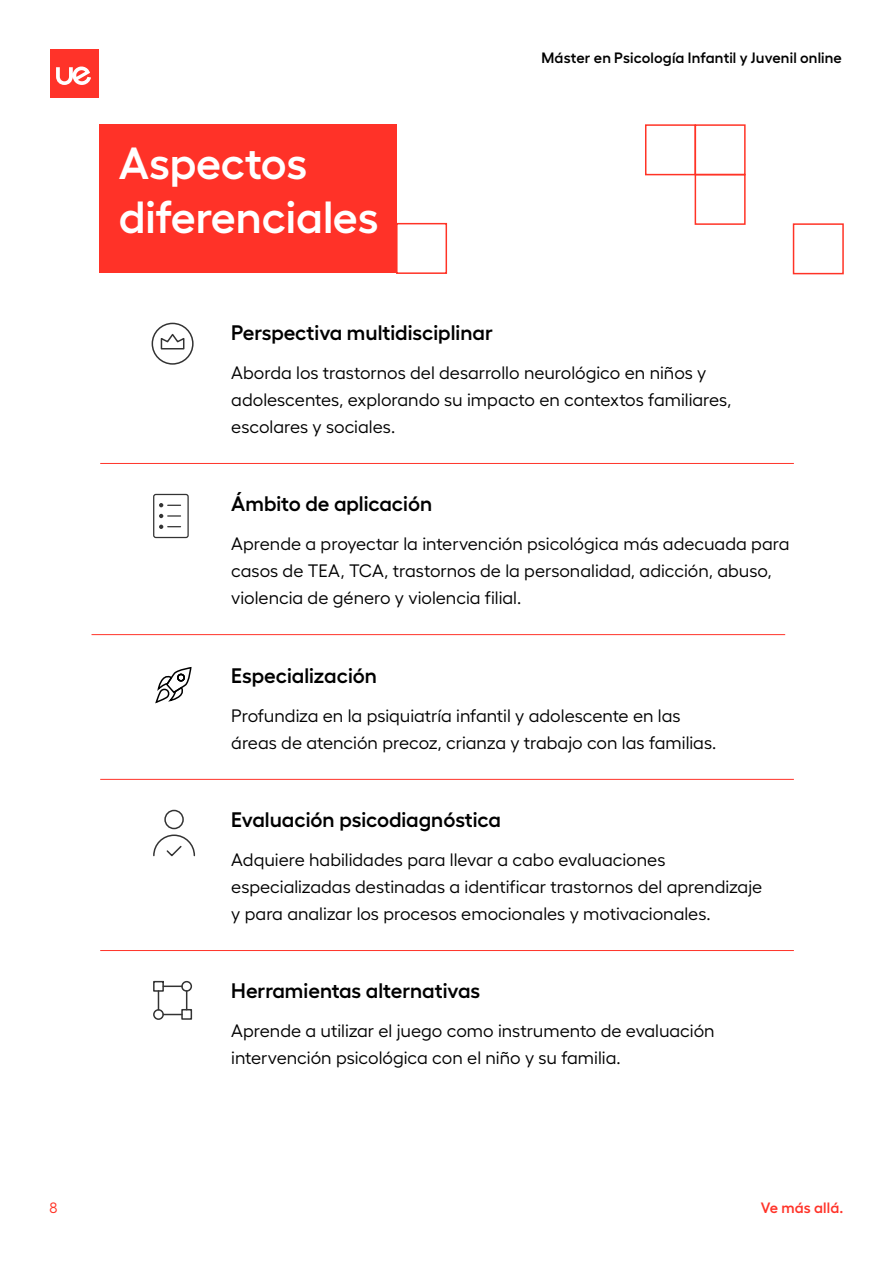
<style>
.page{position:relative;width:893px;height:1263px;background:#fff}
.page>*{position:absolute;margin:0;border:0;box-sizing:border-box;transform-origin:0 0}
.t1{font:600 45px/54px "Hellix";color:#fff}
.t2{font:600 21px "Hellix";color:#000}
.t3{font:18px/27px "Hellix";color:#000}
.t4{font:600 15px "Hellix";letter-spacing:.01em;color:#000}
.t5{font:600 15px "Hellix";letter-spacing:.01em;color:#ff3329}
.t6{font:15px "Hellix";color:#ff3326}
</style>
<div class="page">
<div style="left:50px;top:50px;width:48px;height:48px;background:#ff3329"></div>
<svg style="left:56px;top:66px;width:35px;height:19px"></svg>
<div style="left:99px;top:124px;width:298px;height:149px;background:#ff3228"></div>
<svg style="left:792px;top:223px;width:52px;height:52px"></svg>
<svg style="left:396px;top:222px;width:52px;height:52px"></svg>
<svg style="left:645px;top:124px;width:101px;height:101px"></svg>
<hr style="left:100px;top:463px;width:694px;height:1px;background:#ff3329">
<hr style="left:92px;top:634px;width:693px;height:1px;background:#ff3329">
<hr style="left:100px;top:779px;width:694px;height:1px;background:#ff3329">
<hr style="left:100px;top:950px;width:694px;height:1px;background:#ff3329">
<div style="left:153px;top:494px;width:36px;height:44px;border:1px solid #333;border-radius:2px"></div>
<svg style="left:159px;top:503px;width:22px;height:4px"></svg>
<svg style="left:159px;top:514px;width:22px;height:4px"></svg>
<svg style="left:159px;top:525px;width:22px;height:4px"></svg>
<svg style="left:151px;top:322px;width:43px;height:43px"></svg>
<svg style="left:153px;top:809px;width:43px;height:48px"></svg>
<div style="left:181px;top:981px;width:11px;height:11px;border:2px solid #333;border-radius:50%"></div>
<div style="left:153px;top:1009px;width:11px;height:11px;border:2px solid #333;border-radius:50%"></div>
<div style="left:181px;top:1009px;width:11px;height:11px;border:2px solid #333"></div>
<svg style="left:153px;top:981px;width:34px;height:34px"></svg>
<svg style="left:155px;top:668px;width:37px;height:36px"></svg>
<div style="left:177px;top:674px;width:8px;height:7px;border:2px solid #000;border-radius:50%"></div>
<h1 class="t1" style="left:119px;top:131px;width:261px">Aspectos diferenciales</h1>
<p class="t4" style="left:541px;top:46px;width:302px">Máster en Psicología Infantil y Juvenil online</p>
<p class="t2" style="left:231px;top:316px;width:263px">Perspectiva multidisciplinar</p>
<p class="t3" style="left:231px;top:357px;width:502px">Aborda los trastornos del desarrollo neurológico en niños y adolescentes, explorando su impacto en contextos familiares, escolares y sociales.</p>
<p class="t2" style="left:231px;top:487px;width:202px">Ámbito de aplicación</p>
<p class="t3" style="left:231px;top:529px;width:560px">Aprende a proyectar la intervención psicológica más adecuada para casos de TEA, TCA, trastornos de la personalidad, adicción, abuso, violencia de género y violencia filial.</p>
<p class="t2" style="left:231px;top:659px;width:147px">Especialización</p>
<p class="t3" style="left:231px;top:700px;width:487px">Profundiza en la psiquiatría infantil y adolescente en las áreas de atención precoz, crianza y trabajo con las familias.</p>
<p class="t2" style="left:231px;top:803px;width:271px">Evaluación psicodiagnóstica</p>
<p class="t3" style="left:231px;top:844px;width:532px">Adquiere habilidades para llevar a cabo evaluaciones especializadas destinadas a identificar trastornos del aprendizaje y para analizar los procesos emocionales y motivacionales.</p>
<p class="t2" style="left:231px;top:974px;width:250px">Herramientas alternativas</p>
<p class="t3" style="left:231px;top:1016px;width:485px">Aprende a utilizar el juego como instrumento de evaluación intervención psicológica con el niño y su familia.</p>
<p class="t6" style="left:50px;top:1197px;width:9px">8</p>
<p class="t5" style="left:761px;top:1196px;width:84px">Ve más allá.</p>
</div>
